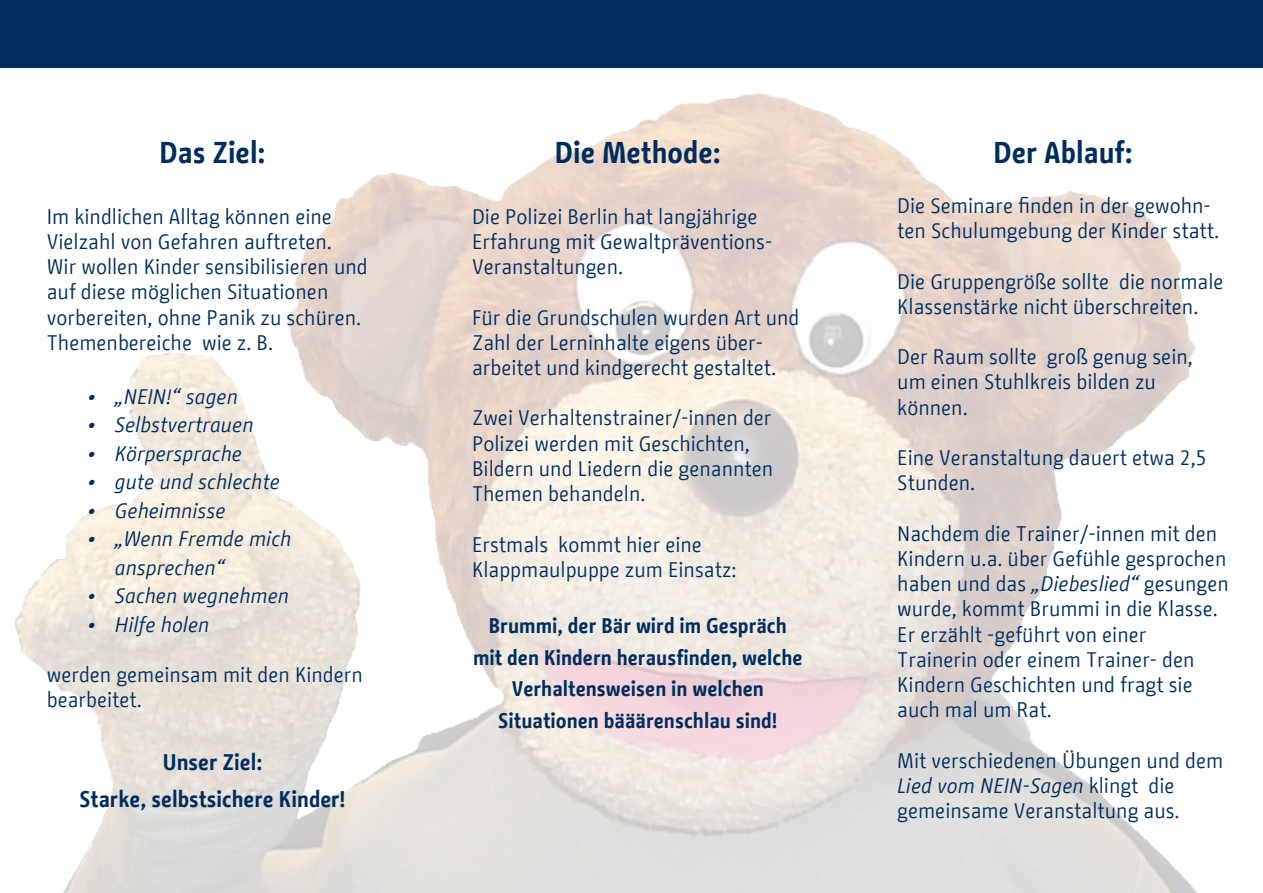
<style>
.page{position:relative;width:1263px;height:893px;background:#fff}
.page>*{position:absolute;margin:0;border:0;box-sizing:border-box;transform-origin:0 0}
.t1{font:700 30px "BMF Change";color:#002d5e}
.t2{font:700 22.5px "BMF Change";color:#002d5e}
.t3{font:21px/25.2px "BMF Change";color:#002d5e}
.t4{font:italic 21px/28.5px "BMF Change";color:#002d5e}
.t5{font:700 21px/31.5px "BMF Change";color:#002d5e;text-align:center}
.s1{font-style:italic}
</style>
<div class="page">
<div style="left:0;top:0;width:1263px;height:68px;background:#002d5e"></div>
<img style="left:16px;top:95px;width:1181px;height:798px">
<p class="t1" style="left:160px;top:131px;width:108px">Das Ziel:</p>
<p class="t3" style="left:47px;top:204px;width:287px">Im kindlichen Alltag können eine<br>Vielzahl von Gefahren auftreten.</p>
<p class="t3" style="left:47px;top:254px;width:322px">Wir wollen Kinder sensibilisieren und auf diese möglichen Situationen vorbereiten, ohne Panik zu schüren.<br>Themenbereiche wie z. B.</p>
<p class="t4" style="left:88px;top:382px;width:152px">• „NEIN!“ sagen</p>
<p class="t4" style="left:88px;top:411px;width:167px">• Selbstvertrauen</p>
<p class="t4" style="left:88px;top:439px;width:156px">• Körpersprache</p>
<p class="t4" style="left:88px;top:468px;width:194px">• gute und schlechte</p>
<p class="t4" style="left:88px;top:496px;width:139px">• Geheimnisse</p>
<p class="t4" style="left:115px;top:525px;width:178px;text-indent:-27px">• „Wenn Fremde mich ansprechen“</p>
<p class="t4" style="left:88px;top:582px;width:203px">• Sachen wegnehmen</p>
<p class="t4" style="left:88px;top:610px;width:123px">• Hilfe holen</p>
<p class="t3" style="left:47px;top:662px;width:318px">werden gemeinsam mit den Kindern bearbeitet.</p>
<p class="t2" style="left:163px;top:746px;width:101px">Unser Ziel:</p>
<p class="t2" style="left:80px;top:783px;width:267px">Starke, selbstsichere Kinder!</p>
<p class="t1" style="left:555px;top:131px;width:167px">Die Methode:</p>
<p class="t3" style="left:472px;top:204px;width:302px">Die Polizei Berlin hat langjährige<br>Erfahrung mit Gewaltpräventions-<br>Veranstaltungen.</p>
<p class="t3" style="left:472px;top:305px;width:329px">Für die Grundschulen wurden Art und<br>Zahl der Lerninhalte eigens über&shy;arbeitet und kindgerecht gestaltet.</p>
<p class="t3" style="left:472px;top:406px;width:303px">Zwei Verhaltenstrainer/-innen der<br>Polizei werden mit Geschichten,<br>Bildern und Liedern die genannten<br>Themen behandeln.</p>
<p class="t3" style="left:472px;top:532px;width:231px">Erstmals kommt hier eine</p>
<p class="t3" style="left:472px;top:557px;width:266px">Klappmaulpuppe zum Einsatz:</p>
<p class="t5" style="left:473px;top:610px;width:331px">Brummi, der Bär wird im Gespräch mit den Kindern herausfinden, welche Verhaltensweisen in welchen Situationen bääärenschlau sind!</p>
<p class="t1" style="left:993px;top:131px;width:141px">Der Ablauf:</p>
<p class="t3" style="left:897px;top:193px;width:323px">Die Seminare finden in der gewohn&shy;ten Schulumgebung der Kinder statt.</p>
<p class="t3" style="left:897px;top:269px;width:328px">Die Gruppengröße sollte die normale<br>Klassenstärke nicht überschreiten.</p>
<p class="t3" style="left:897px;top:344px;width:297px">Der Raum sollte groß genug sein, um einen Stuhlkreis bilden zu können.</p>
<p class="t3" style="left:897px;top:445px;width:311px">Eine Veranstaltung dauert etwa 2,5<br>Stunden.</p>
<p class="t3" style="left:897px;top:521px;width:333px">Nachdem die Trainer/-innen mit den Kindern u.a. über Gefühle gesprochen haben und das <span class="s1">„Diebeslied“</span> gesungen wurde, kommt Brummi in die Klasse.</p>
<p class="t3" style="left:897px;top:622px;width:299px">Er erzählt -geführt von einer<br>Trainerin oder einem Trainer- den<br>Kindern Geschichten und fragt sie auch mal um Rat.</p>
<p class="t3" style="left:897px;top:748px;width:328px">Mit verschiedenen Übungen und dem<br><span class="s1">Lied vom NEIN-Sagen</span> klingt die gemeinsame Veranstaltung aus.</p>
</div>
